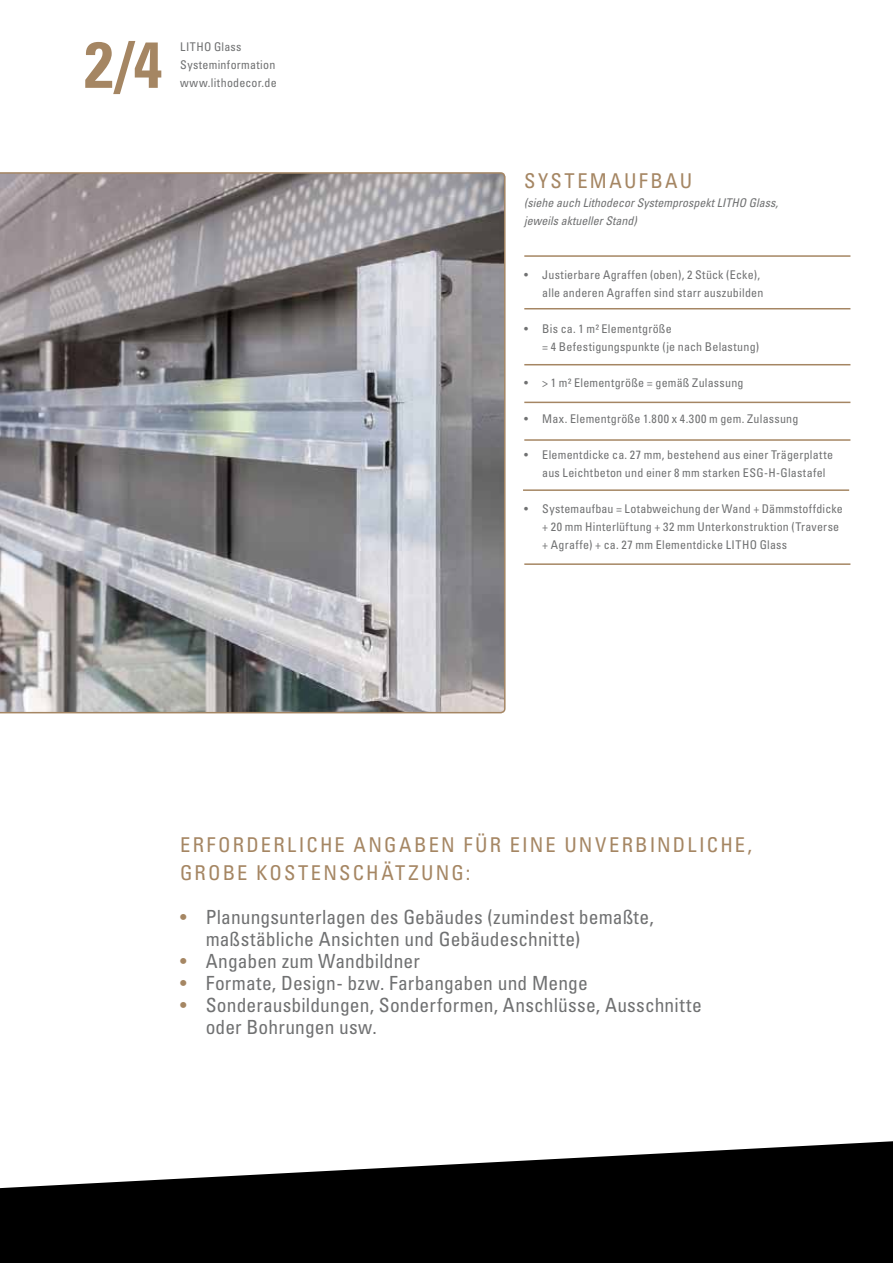
<style>
.page{position:relative;width:893px;height:1263px;background:#fff}
.page>*{position:absolute;margin:0;border:0;box-sizing:border-box;transform-origin:0 0}
.t1{font:700 condensed 64.95px "Univers LT Std";color:#a58663}
.t2{font:condensed 20.4px/28.5px "Univers LT Std";letter-spacing:.11em;color:#a58663}
.t3{font:condensed 19.5px/21.9px "Univers LT Std";letter-spacing:.005em;color:#707172}
.t4{font:condensed 12px/18px "Univers LT Std";letter-spacing:.015em;color:#707172}
.t5{font:italic condensed 12px/18px "Univers LT Std";color:#707172}
.s1{color:#a58663}
</style>
<div class="page">
<svg style="left:0;top:1141px;width:893px;height:122px;fill:#000"></svg>
<svg style="left:0;top:172px;width:506px;height:541px;background:#979698"></svg>
<hr style="left:524px;top:308px;width:326px;height:1px;background:#a58663">
<hr style="left:524px;top:255px;width:326px;height:2px;background:#a58663">
<hr style="left:524px;top:364px;width:326px;height:1px;background:#a58663">
<hr style="left:524px;top:402px;width:326px;height:1px;background:#a58663">
<hr style="left:524px;top:439px;width:326px;height:2px;background:#a58663">
<hr style="left:523px;top:489px;width:326px;height:2px;background:#a58663">
<hr style="left:524px;top:563px;width:326px;height:2px;background:#a58663">
<h1 class="t1" style="left:84px;top:25px;width:79px">2/4</h1>
<p class="t4" style="left:180px;top:38px;width:98px">LITHO Glass<br>Systeminformation www.lithodecor.de</p>
<h2 class="t2" style="left:524px;top:166px;width:170px">Syst emaufbau</h2>
<p class="t5" style="left:524px;top:194px;width:255px">(siehe auch Lithodecor Systemprospekt LITHO Glass, jeweils aktueller Stand)</p>
<p class="t4" style="left:524px;top:265px;width:240px;text-align:right">• Justierbare Agraffen (oben), 2 Stück (Ecke), alle anderen Agraffen sind starr auszubilden</p>
<p class="t4" style="left:542px;top:319px;width:218px;text-indent:-18px">• Bis ca. 1 m² Elementgröße<br>= 4 Befestigungspunkte (je nach Belastung)</p>
<p class="t4" style="left:524px;top:373px;width:221px">• &gt; 1 m² Elementgröße = gemäß Zulassung</p>
<p class="t4" style="left:524px;top:409px;width:276px">• Max. Elementgröße 1.800 x 4.300 m gem. Zulassung</p>
<p class="t4" style="left:542px;top:445px;width:292px;text-indent:-18px">• Elementdicke ca. 27 mm, bestehend aus einer Trägerplatte aus Leichtbeton und einer 8 mm starken ESG-H-Glastafel</p>
<p class="t4" style="left:542px;top:499px;width:302px;text-indent:-18px">• Systemaufbau = Lotabweichung der Wand + Dämmstoffdicke + 20 mm Hinterlüftung + 32 mm Unterkonstruktion (Traverse + Agraffe) + ca. 27 mm Elementdicke LITHO Glass</p>
<h2 class="t2" style="left:180px;top:830px;width:573px;text-indent:248px">en für eine unverbindliche, grobe Kost enschätzung:</h2>
<h3 class="t3" style="left:206px;top:906px;width:449px;text-indent:-26px"><span class="s1">•</span> Planungsunterlagen des Gebäudes (zumindest bemaßte, maßstäbliche Ansichten und Gebäudeschnitte)</h3>
<h3 class="t3" style="left:180px;top:950px;width:241px"><span class="s1">•</span> Angaben zum Wandbildner</h3>
<h3 class="t3" style="left:180px;top:971px;width:409px"><span class="s1">•</span> Formate, Design- bzw. Farbangaben und Menge</h3>
<h3 class="t3" style="left:206px;top:993px;width:498px;text-indent:-26px"><span class="s1">•</span> Sonderausbildungen, Sonderformen, Anschlüsse, Ausschnitte oder Bohrungen usw.</h3>
<h2 class="t2" style="left:180px;top:830px;width:219px">Erforderliche Angab</h2>
</div>
